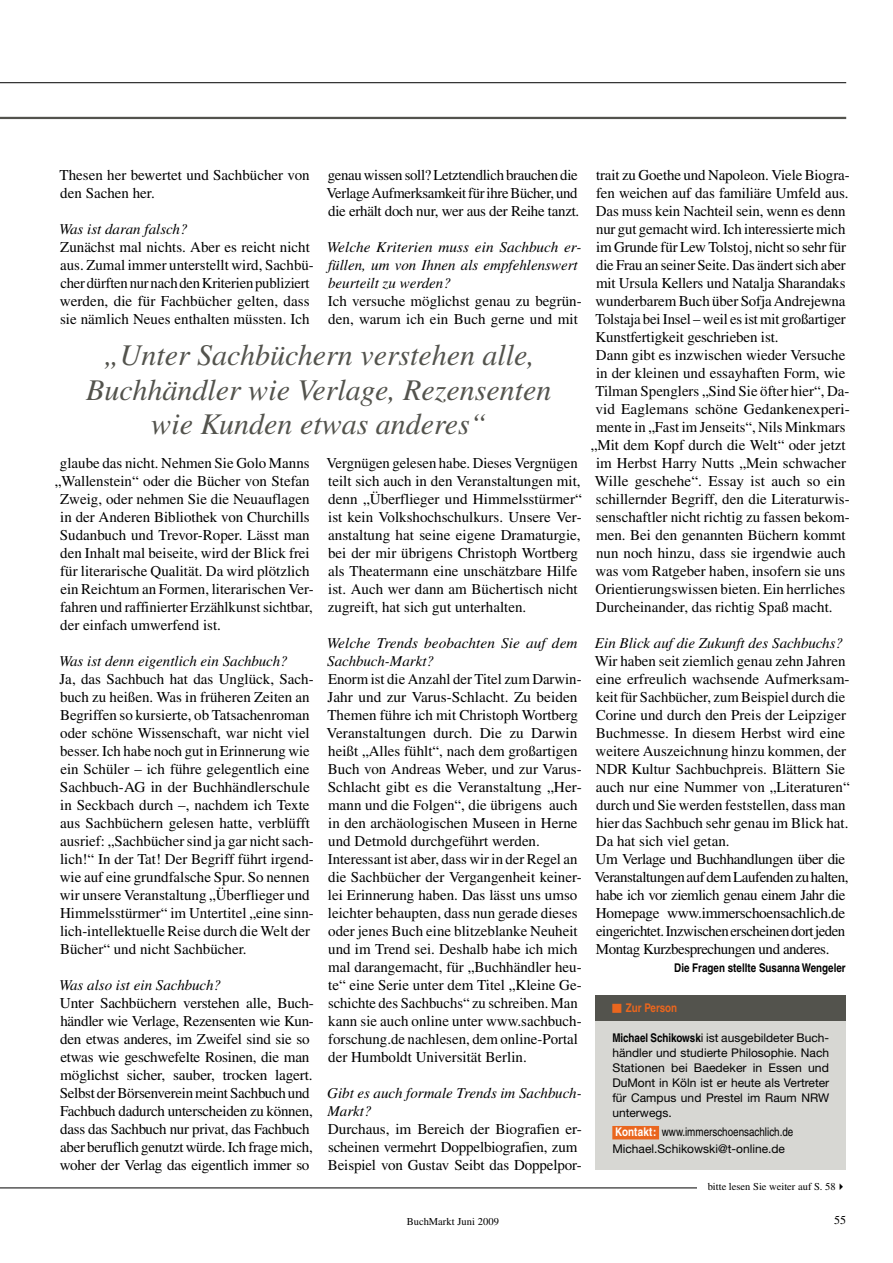
<style>
.page{position:relative;width:893px;height:1263px;background:#fff}
.page>*{position:absolute;margin:0;border:0;box-sizing:border-box;transform-origin:0 0}
.t1{font:italic 30px/34.5px "Times";color:#53534d;text-align:center}
.t2{font:15px/18px "Times";color:#000}
.t3{font:15px/18px "Times";letter-spacing:-.02em;color:#000}
.t4{font:italic 15px/18px "Times";color:#000}
.t5{font:12px/15px "Helvetica Neue";color:#000;text-align:justify}
.t6{font:condensed 12px "Helvetica";color:#000}
.t7{font:700 condensed 12px "Helvetica";color:#000}
.t8{font:700 condensed 12px "Helvetica";color:#ea661e}
.t9{font:12px "Times";color:#000}
.t10{font:10.5px "Times";color:#000}
.s1{font-family:"Helvetica";font-weight:700;font-stretch:condensed}
.s2{font-weight:700;color:#fff}
</style>
<div class="page">
<hr style="left:0;top:1188px;width:846px;height:1px;background:#000">
<hr style="left:0;top:117px;width:846px;height:2px;background:#53534d">
<hr style="left:0;top:82px;width:846px;height:1px;background:#000">
<div style="left:595px;top:997px;width:251px;height:173px;background:#d7d7d3"></div>
<div style="left:612px;top:1126px;width:47px;height:13px;background:#ea661e"></div>
<div style="left:595px;top:995px;width:251px;height:26px;background:#53534d"></div>
<div style="left:697px;top:1182px;width:149px;height:12px;background:#fff"></div>
<p class="t2" style="left:60px;top:166px;width:252px">Thesen her bewertet und Sachbücher von den Sachen her.</p>
<p class="t4" style="left:59px;top:220px;width:130px">Was ist daran falsch?</p>
<p class="t2" style="left:60px;top:238px;width:256px">Zunächst mal nichts. Aber es reicht nicht aus. Zumal immer unterstellt wird, Sachbü&shy;cher dürften nur nach den Kriterien publiziert werden, die für Fachbücher gelten, dass sie nämlich Neues enthalten müssten. Ich</p>
<p class="t2" style="left:327px;top:166px;width:254px;text-align:justify">genau wissen soll? Letztendlich brauchen die Verlage Aufmerksamkeit für ihre Bücher, und die erhält doch nur, wer aus der Reihe tanzt.</p>
<p class="t4" style="left:327px;top:238px;width:256px">Welche Kriterien muss ein Sachbuch er&shy;füllen, um von Ihnen als empfehlenswert beurteilt zu werden?</p>
<p class="t2" style="left:328px;top:292px;width:255px">Ich versuche möglichst genau zu begrün&shy;den, warum ich ein Buch gerne und mit</p>
<h1 class="t1" style="left:86px;top:338px;width:467px">„Unter Sachbüchern verstehen alle,<br>Buchhändler wie Verlage, Rezensenten wie Kunden etwas anderes“</h1>
<p class="t2" style="left:60px;top:454px;width:251px">glaube das nicht. Nehmen Sie Golo Manns</p>
<p class="t2" style="left:55px;top:472px;width:256px">„Wallenstein“ oder die Bücher von Stefan</p>
<p class="t2" style="left:60px;top:490px;width:251px">Zweig, oder nehmen Sie die Neuauflagen</p>
<p class="t2" style="left:60px;top:508px;width:251px">in der Anderen Bibliothek von Churchills</p>
<p class="t2" style="left:60px;top:526px;width:251px">Sudanbuch und Trevor-Roper. Lässt man</p>
<p class="t2" style="left:60px;top:544px;width:251px">den Inhalt mal beiseite, wird der Blick frei</p>
<p class="t2" style="left:60px;top:562px;width:251px">für literarische Qualität. Da wird plötzlich</p>
<p class="t2" style="left:60px;top:580px;width:255px">ein Reichtum an Formen, literarischen Ver-</p>
<p class="t2" style="left:60px;top:598px;width:254px">fahren und raffinierter Erzählkunst sichtbar,</p>
<p class="t2" style="left:60px;top:616px;width:162px">der einfach umwerfend ist.</p>
<p class="t4" style="left:59px;top:652px;width:230px">Was ist denn eigentlich ein Sachbuch?</p>
<p class="t2" style="left:59px;top:670px;width:256px">Ja, das Sachbuch hat das Unglück, Sach&shy;buch zu heißen. Was in früheren Zeiten an Begriffen so kursierte, ob Tatsachenroman oder schöne Wissenschaft, war nicht viel besser. Ich habe noch gut in Erinnerung wie ein Schüler – ich führe gelegentlich eine Sachbuch-AG in der Buchhändlerschule in Seckbach durch –, nachdem ich Texte aus Sachbüchern gelesen hatte, verblüfft ausrief: „Sachbücher sind ja gar nicht sach&shy;lich!“ In der Tat! Der Begriff führt irgend&shy;wie auf eine grundfalsche Spur. So nennen wir unsere Veranstaltung „Überflieger und Himmelsstürmer“ im Untertitel „eine sinn&shy;lich-intellektuelle Reise durch die Welt der Bücher“ und nicht Sachbücher.</p>
<p class="t4" style="left:59px;top:976px;width:164px">Was also ist ein Sachbuch?</p>
<p class="t3" style="left:60px;top:994px;width:256px">Unter Sachbüchern verstehen alle, Buch&shy;händler wie Verlage, Rezensenten wie Kun&shy;den etwas anderes, im Zweifel sind sie so etwas wie geschwefelte Rosinen, die man möglichst sicher, sauber, trocken lagert.<br>Selbst der Börsenverein meint Sachbuch und Fachbuch dadurch unterscheiden zu können, dass das Sachbuch nur privat, das Fachbuch aber beruflich genutzt würde. Ich frage mich, woher der Verlag das eigentlich immer so</p>
<p class="t2" style="left:327px;top:454px;width:257px">Vergnügen gelesen habe. Dieses Vergnügen teilt sich auch in den Veranstaltungen mit, denn „Überflieger und Himmelsstürmer“ ist kein Volkshochschulkurs. Unsere Ver&shy;anstaltung hat seine eigene Dramaturgie, bei der mir übrigens Christoph Wortberg als Theatermann eine unschätzbare Hilfe ist. Auch wer dann am Büchertisch nicht zugreift, hat sich gut unterhalten.</p>
<p class="t4" style="left:327px;top:634px;width:252px">Welche Trends beobachten Sie auf dem<br>Sachbuch-Markt?</p>
<p class="t2" style="left:327px;top:670px;width:257px">Enorm ist die Anzahl der Titel zum Darwin-Jahr und zur Varus-Schlacht. Zu beiden Themen führe ich mit Christoph Wortberg Veranstaltungen durch. Die zu Darwin heißt „Alles fühlt“, nach dem großartigen Buch von Andreas Weber, und zur Varus-Schlacht gibt es die Veranstaltung „Her&shy;mann und die Folgen“, die übrigens auch in den archäologischen Museen in Herne und Detmold durchgeführt werden.<br>Interessant ist aber, dass wir in der Regel an die Sachbücher der Vergangenheit keiner&shy;lei Erinnerung haben. Das lässt uns umso leichter behaupten, dass nun gerade dieses oder jenes Buch eine blitzeblanke Neuheit und im Trend sei. Deshalb habe ich mich mal darangemacht, für „Buchhändler heu&shy;te“ eine Serie unter dem Titel „Kleine Ge&shy;schichte des Sachbuchs“ zu schreiben. Man kann sie auch online unter www.sachbuch&shy;forschung.de nachlesen, dem online-Portal der Humboldt Universität Berlin.</p>
<p class="t4" style="left:327px;top:1084px;width:256px">Gibt es auch formale Trends im Sachbuch-<br>Markt?</p>
<p class="t2" style="left:328px;top:1120px;width:255px">Durchaus, im Bereich der Biografien er&shy;scheinen vermehrt Doppelbiografien, zum<br>Beispiel von Gustav Seibt das Doppelpor-</p>
<p class="t2" style="left:596px;top:166px;width:255px">trait zu Goethe und Napoleon. Viele Biogra-</p>
<p class="t2" style="left:596px;top:184px;width:254px">fen weichen auf das familiäre Umfeld aus.</p>
<p class="t2" style="left:596px;top:202px;width:251px">Das muss kein Nachteil sein, wenn es denn</p>
<p class="t2" style="left:596px;top:220px;width:251px">nur gut gemacht wird. Ich interessierte mich</p>
<p class="t2" style="left:596px;top:238px;width:251px">im Grunde für Lew Tolstoj, nicht so sehr für</p>
<p class="t2" style="left:596px;top:256px;width:251px">die Frau an seiner Seite. Das ändert sich aber</p>
<p class="t2" style="left:596px;top:274px;width:251px">mit Ursula Kellers und Natalja Sharandaks</p>
<p class="t2" style="left:596px;top:292px;width:251px">wunderbarem Buch über Sofja Andrejewna</p>
<p class="t2" style="left:595px;top:310px;width:252px">Tolstaja bei Insel – weil es ist mit großartiger</p>
<p class="t2" style="left:596px;top:328px;width:184px">Kunstfertigkeit geschrieben ist.</p>
<p class="t2" style="left:596px;top:346px;width:251px">Dann gibt es inzwischen wieder Versuche</p>
<p class="t2" style="left:596px;top:364px;width:251px">in der kleinen und essayhaften Form, wie</p>
<p class="t2" style="left:595px;top:382px;width:256px">Tilman Spenglers „Sind Sie öfter hier“, Da-</p>
<p class="t2" style="left:595px;top:400px;width:256px">vid Eaglemans schöne Gedankenexperi-</p>
<p class="t2" style="left:596px;top:418px;width:251px">mente in „Fast im Jenseits“, Nils Minkmars</p>
<p class="t2" style="left:591px;top:436px;width:256px">„Mit dem Kopf durch die Welt“ oder jetzt</p>
<p class="t2" style="left:596px;top:454px;width:251px">im Herbst Harry Nutts „Mein schwacher</p>
<p class="t2" style="left:595px;top:472px;width:252px">Wille geschehe“. Essay ist auch so ein</p>
<p class="t2" style="left:596px;top:490px;width:255px">schillernder Begriff, den die Literaturwis-</p>
<p class="t2" style="left:596px;top:508px;width:255px">senschaftler nicht richtig zu fassen bekom-</p>
<p class="t2" style="left:596px;top:526px;width:251px">men. Bei den genannten Büchern kommt</p>
<p class="t2" style="left:596px;top:544px;width:251px">nun noch hinzu, dass sie irgendwie auch</p>
<p class="t2" style="left:595px;top:562px;width:251px">was vom Ratgeber haben, insofern sie uns</p>
<p class="t2" style="left:596px;top:580px;width:251px">Orientierungswissen bieten. Ein herrliches</p>
<p class="t2" style="left:596px;top:598px;width:238px">Durcheinander, das richtig Spaß macht.</p>
<p class="t4" style="left:595px;top:634px;width:250px">Ein Blick auf die Zukunft des Sachbuchs?</p>
<p class="t2" style="left:594px;top:652px;width:257px">Wir haben seit ziemlich genau zehn Jahren eine erfreulich wachsende Aufmerksam&shy;keit für Sachbücher, zum Beispiel durch die Corine und durch den Preis der Leipziger Buchmesse. In diesem Herbst wird eine weitere Auszeichnung hinzu kommen, der NDR Kultur Sachbuchpreis. Blättern Sie auch nur eine Nummer von „Literaturen“ durch und Sie werden feststellen, dass man hier das Sachbuch sehr genau im Blick hat.<br>Da hat sich viel getan.<br>Um Verlage und Buchhandlungen über die Veranstaltungen auf dem Laufenden zu halten, habe ich vor ziemlich genau einem Jahr die Homepage www.immerschoensachlich.de eingerichtet. Inzwischen erscheinen dort jeden Montag Kurzbesprechungen und anderes.</p>
<p class="t7" style="left:674px;top:960px;width:173px">Die Fragen stellte Susanna Wengeler</p>
<p class="t8" style="left:626px;top:1001px;width:53px">Zur Person</p>
<p class="t5" style="left:612px;top:1030px;width:218px"><span class="s1">Michael Schikowsk</span>i ist ausgebildeter Buch&shy;händler und studierte Philosophie. Nach Stationen bei Baedeker in Essen und DuMont in Köln ist er heute als Vertreter für Campus und Prestel im Raum NRW unterwegs.</p>
<p class="t6" style="left:615px;top:1125px;width:180px"><span class="s2">Kontakt:</span> www.immerschoensachlich.de</p>
<p class="t5" style="left:612px;top:1141px;width:174px">Michael.Schikowski@t-online.de</p>
<p class="t10" style="left:708px;top:1181px;width:140px">bitte lesen Sie weiter auf S. 58✔</p>
<p class="t10" style="left:407px;top:1215px;width:94px">BuchMarkt Juni 2009</p>
<p class="t9" style="left:834px;top:1213px;width:13px">55</p>
</div>
